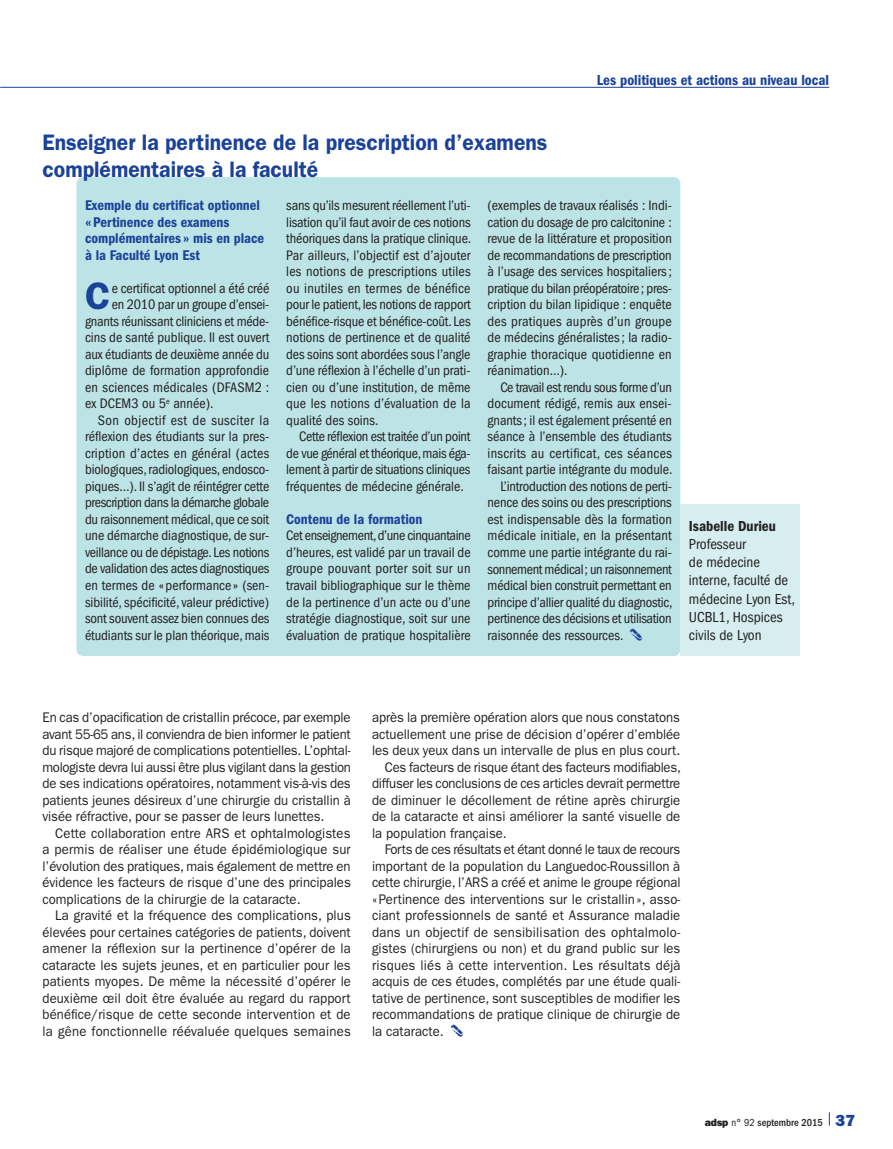
<style>
.page{position:relative;width:893px;height:1149px;background:#fff}
.page>*{position:absolute;margin:0;border:0;box-sizing:border-box;transform-origin:0 0}
.t1{font:600 38.25px "ITC Franklin Gothic Std";color:#1b4299}
.t2{font:600 22.5px/27px "ITC Franklin Gothic Std";color:#1b4299;scale:.94 1}
.t3{font:condensed 15px/18px "ITC Franklin Gothic Std";color:#231f20}
.t4{font:15px "ITC Franklin Gothic Std Dm Cd";color:#1b4299}
.t5{font:15px "ITC Franklin Gothic Std Dm Cd";color:#231f20}
.t6{font:14.55px/16.5px "ITC Franklin Gothic Std Dm Cd";color:#1b4299}
.t7{font:condensed 14.25px/16.5px "ITC Franklin Gothic Std";letter-spacing:-.005em;color:#231f20;text-align:justify}
.t8{font:condensed 14.25px "ITC Franklin Gothic Std";letter-spacing:-.025em;color:#231f20}
.t9{font:condensed 14.25px "ITC Franklin Gothic Std";letter-spacing:.02em;color:#231f20}
.t10{font:condensed 14.25px "ITC Franklin Gothic Std";letter-spacing:.015em;color:#231f20}
.t11{font:condensed 14.25px "ITC Franklin Gothic Std";letter-spacing:.03em;color:#231f20}
.t12{font:13.95px/16.5px "ITC Franklin Gothic Std";color:#231f20;text-align:justify;scale:.94 1}
.t13{font:13.95px "ITC Franklin Gothic Std";letter-spacing:-.02em;color:#231f20;scale:.94 1}
.t14{font:13.95px "ITC Franklin Gothic Std";letter-spacing:-.025em;color:#231f20;scale:.94 1}
.t15{font:500 condensed 10.5px "ITC Franklin Gothic Std";color:#231f20}
.s1{font-family:"Ph Fpictos";font-weight:600;font-stretch:normal;font-size:15px;color:#1b4299}
.s2{font-family:"Ph Fpictos";font-weight:600;font-size:15px;color:#1b4299}
.s3{font-family:"ITC Franklin Gothic Std Hvy";font-weight:400;font-stretch:normal}
.s4{font-weight:400}
.s5{font-family:"ITC Franklin Gothic Std Hvy";font-weight:400;font-stretch:normal;font-size:16.2px;color:#1b4299}
</style>
<div class="page">
<hr style="left:0;top:87px;width:829px;height:1px;background:#1b4299">
<svg style="left:829px;top:1112px;width:1px;height:13px"></svg>
<div style="left:77px;top:177px;width:603px;height:478px;background:#bce3e5;border-radius:7px"></div>
<div style="left:680px;top:504px;width:119px;height:152px;background:#d6eeef"></div>
<p class="t4" style="left:597px;top:71px;width:234px">Les politiques et actions au niveau local</p>
<h2 class="t2" style="left:43px;top:129px;width:539px">Enseigner la pertinence de la prescription d’examens complémentaires à la faculté</h2>
<p class="t6" style="left:85px;top:197px;width:181px">Exemple du certificat optionnel «Pertinence des examens complémentaires » mis en place à la Faculté Lyon Est</p>
<h1 class="t1" style="left:85px;top:273px;width:27px">C</h1>
<p class="t7" style="left:112px;top:280px;width:159px">e certificat optionnel a été créé</p>
<p class="t7" style="left:488px;top:197px;width:186px">(exemples de travaux réalisés : Indi&shy;cation du dosage de pro calcitonine : revue de la littérature et proposition de recommandations de prescription à l’usage des services hospitaliers; pratique du bilan préopératoire; pres&shy;cription du bilan lipidique : enquête des pratiques auprès d’un groupe de médecins généralistes; la radio&shy;graphie thoracique quotidienne en réanimation…).</p>
<p class="t8" style="left:500px;top:379px;width:173px">Ce travail est rendu sous forme d’un</p>
<p class="t7" style="left:488px;top:395px;width:186px">document rédigé, remis aux ensei-</p>
<p class="t7" style="left:488px;top:412px;width:186px">gnants; il est également présenté en</p>
<p class="t7" style="left:488px;top:428px;width:186px">séance à l’ensemble des étudiants</p>
<p class="t9" style="left:488px;top:445px;width:186px">inscrits au certificat, ces séances</p>
<p class="t7" style="left:488px;top:461px;width:186px">faisant partie intégrante du module.</p>
<p class="t7" style="left:500px;top:478px;width:173px">L’introduction des notions de perti-</p>
<p class="t7" style="left:488px;top:494px;width:186px">nence des soins ou des prescriptions</p>
<p class="t7" style="left:488px;top:511px;width:186px">est indispensable dès la formation</p>
<p class="t7" style="left:488px;top:527px;width:186px">médicale initiale, en la présentant</p>
<p class="t7" style="left:488px;top:544px;width:186px">comme une partie intégrante du rai-</p>
<p class="t8" style="left:488px;top:560px;width:186px">sonnement médical; un raisonnement</p>
<p class="t7" style="left:488px;top:577px;width:186px">médical bien construit permettant en</p>
<p class="t7" style="left:488px;top:593px;width:186px">principe d’allier qualité du diagnostic,</p>
<p class="t7" style="left:488px;top:610px;width:186px">pertinence des décisions et utilisation</p>
<p class="t7" style="left:488px;top:626px;width:157px">raisonnée des ressources. <span class="s1">|</span></p>
<p class="t7" style="left:286px;top:197px;width:186px">sans qu’ils mesurent réellement l’uti&shy;lisation qu’il faut avoir de ces notions théoriques dans la pratique clinique.<br>Par ailleurs, l’objectif est d’ajouter les notions de prescriptions utiles ou inutiles en termes de bénéfice pour le patient, les notions de rapport bénéfice-risque et bénéfice-coût. Les notions de pertinence et de qualité des soins sont abordées sous l’angle d’une réflexion à l’échelle d’un prati&shy;cien ou d’une institution, de même que les notions d’évaluation de la qualité des soins.</p>
<p class="t7" style="left:286px;top:428px;width:186px;text-indent:13px">Cette réflexion est traitée d’un point de vue général et théorique, mais éga&shy;lement à partir de situations cliniques fréquentes de médecine générale.</p>
<p class="t6" style="left:286px;top:510px;width:138px">Contenu de la formation</p>
<p class="t7" style="left:286px;top:527px;width:186px">Cet enseignement, d’une cinquantaine d’heures, est validé par un travail de groupe pouvant porter soit sur un travail bibliographique sur le thème de la pertinence d’un acte ou d’une stratégie diagnostique, soit sur une évaluation de pratique hospitalière</p>
<p class="t7" style="left:112px;top:296px;width:159px">en 2010 par un groupe d’ensei-</p>
<p class="t7" style="left:85px;top:313px;width:186px">gnants réunissant cliniciens et méde-</p>
<p class="t7" style="left:85px;top:329px;width:186px">cins de santé publique. Il est ouvert</p>
<p class="t7" style="left:85px;top:346px;width:186px">aux étudiants de deuxième année du</p>
<p class="t7" style="left:85px;top:362px;width:186px">diplôme de formation approfondie</p>
<p class="t7" style="left:85px;top:379px;width:186px">en sciences médicales (DFASM2 :</p>
<p class="t7" style="left:85px;top:395px;width:130px">ex DCEM3 ou 5<sup>e</sup> année).</p>
<p class="t11" style="left:98px;top:412px;width:173px">Son objectif est de susciter la</p>
<p class="t7" style="left:85px;top:428px;width:186px">réflexion des étudiants sur la pres-</p>
<p class="t10" style="left:85px;top:445px;width:186px">cription d’actes en général (actes</p>
<p class="t7" style="left:85px;top:461px;width:186px">biologiques, radiologiques, endosco-</p>
<p class="t7" style="left:85px;top:478px;width:186px">piques…). Il s’agit de réintégrer cette</p>
<p class="t8" style="left:85px;top:494px;width:186px">prescription dans la démarche globale</p>
<p class="t7" style="left:85px;top:511px;width:186px">du raisonnement médical, que ce soit</p>
<p class="t7" style="left:85px;top:527px;width:186px">une démarche diagnostique, de sur-</p>
<p class="t7" style="left:85px;top:544px;width:186px">veillance ou de dépistage. Les notions</p>
<p class="t7" style="left:85px;top:560px;width:186px">de validation des actes diagnostiques</p>
<p class="t7" style="left:85px;top:577px;width:186px">en termes de « performance » (sen-</p>
<p class="t7" style="left:85px;top:593px;width:186px">sibilité, spécificité, valeur prédictive)</p>
<p class="t7" style="left:85px;top:610px;width:186px">sont souvent assez bien connues des</p>
<p class="t7" style="left:85px;top:626px;width:186px">étudiants sur le plan théorique, mais</p>
<p class="t5" style="left:689px;top:517px;width:89px">Isabelle Durieu</p>
<p class="t3" style="left:689px;top:535px;width:108px">Professeur<br>de médecine interne, faculté de médecine Lyon Est,<br>UCBL1, Hospices civils de Lyon</p>
<p class="t12" style="left:43px;top:709px;width:330px">En cas d’opacification de cristallin précoce, par exemple avant 55-65 ans, il conviendra de bien informer le patient du risque majoré de complications potentielles. L’ophtal&shy;mologiste devra lui aussi être plus vigilant dans la gestion de ses indications opératoires, notamment vis-à-vis des patients jeunes désireux d’une chirurgie du cristallin à visée réfractive, pour se passer de leurs lunettes.</p>
<p class="t12" style="left:43px;top:824px;width:329px;text-indent:13px">Cette collaboration entre ARS et ophtalmologistes a permis de réaliser une étude épidémiologique sur l’évolution des pratiques, mais également de mettre en évidence les facteurs de risque d’une des principales complications de la chirurgie de la cataracte.</p>
<p class="t12" style="left:43px;top:907px;width:330px;text-indent:13px">La gravité et la fréquence des complications, plus élevées pour certaines catégories de patients, doivent amener la réflexion sur la pertinence d’opérer de la cataracte les sujets jeunes, et en particulier pour les patients myopes. De même la nécessité d’opérer le deuxième œil doit être évaluée au regard du rapport bénéfice/risque de cette seconde intervention et de la gêne fonctionnelle réévaluée quelques semaines</p>
<p class="t12" style="left:372px;top:709px;width:329px">après la première opération alors que nous constatons</p>
<p class="t12" style="left:372px;top:725px;width:329px">actuellement une prise de décision d’opérer d’emblée</p>
<p class="t12" style="left:372px;top:742px;width:329px">les deux yeux dans un intervalle de plus en plus court.</p>
<p class="t12" style="left:385px;top:758px;width:317px">Ces facteurs de risque étant des facteurs modifiables,</p>
<p class="t13" style="left:372px;top:775px;width:329px">diffuser les conclusions de ces articles devrait permettre</p>
<p class="t12" style="left:372px;top:791px;width:329px">de diminuer le décollement de rétine après chirurgie</p>
<p class="t12" style="left:372px;top:808px;width:329px">de la cataracte et ainsi améliorer la santé visuelle de</p>
<p class="t12" style="left:372px;top:824px;width:145px">la population française.</p>
<p class="t14" style="left:385px;top:841px;width:316px">Forts de ces résultats et étant donné le taux de recours</p>
<p class="t12" style="left:372px;top:857px;width:329px">important de la population du Languedoc-Roussillon à</p>
<p class="t12" style="left:372px;top:874px;width:330px">cette chirurgie, l’ARS a créé et anime le groupe régional</p>
<p class="t12" style="left:372px;top:890px;width:329px">«Pertinence des interventions sur le cristallin», asso-</p>
<p class="t12" style="left:372px;top:907px;width:329px">ciant professionnels de santé et Assurance maladie</p>
<p class="t12" style="left:372px;top:923px;width:329px">dans un objectif de sensibilisation des ophtalmolo-</p>
<p class="t12" style="left:372px;top:940px;width:329px">gistes (chirurgiens ou non) et du grand public sur les</p>
<p class="t12" style="left:372px;top:956px;width:330px">risques liés à cette intervention. Les résultats déjà</p>
<p class="t12" style="left:372px;top:973px;width:329px">acquis de ces études, complétés par une étude quali-</p>
<p class="t12" style="left:372px;top:989px;width:329px">tative de pertinence, sont susceptibles de modifier les</p>
<p class="t12" style="left:372px;top:1006px;width:329px">recommandations de pratique clinique de chirurgie de</p>
<p class="t12" style="left:372px;top:1022px;width:100px">la cataracte. <span class="s2">|</span></p>
<p class="t15" style="left:705px;top:1115px;width:152px"><span class="s3">adsp</span> <span class="s4">n° 92</span> septembre 2015 <span class="s5">37</span></p>
</div>
